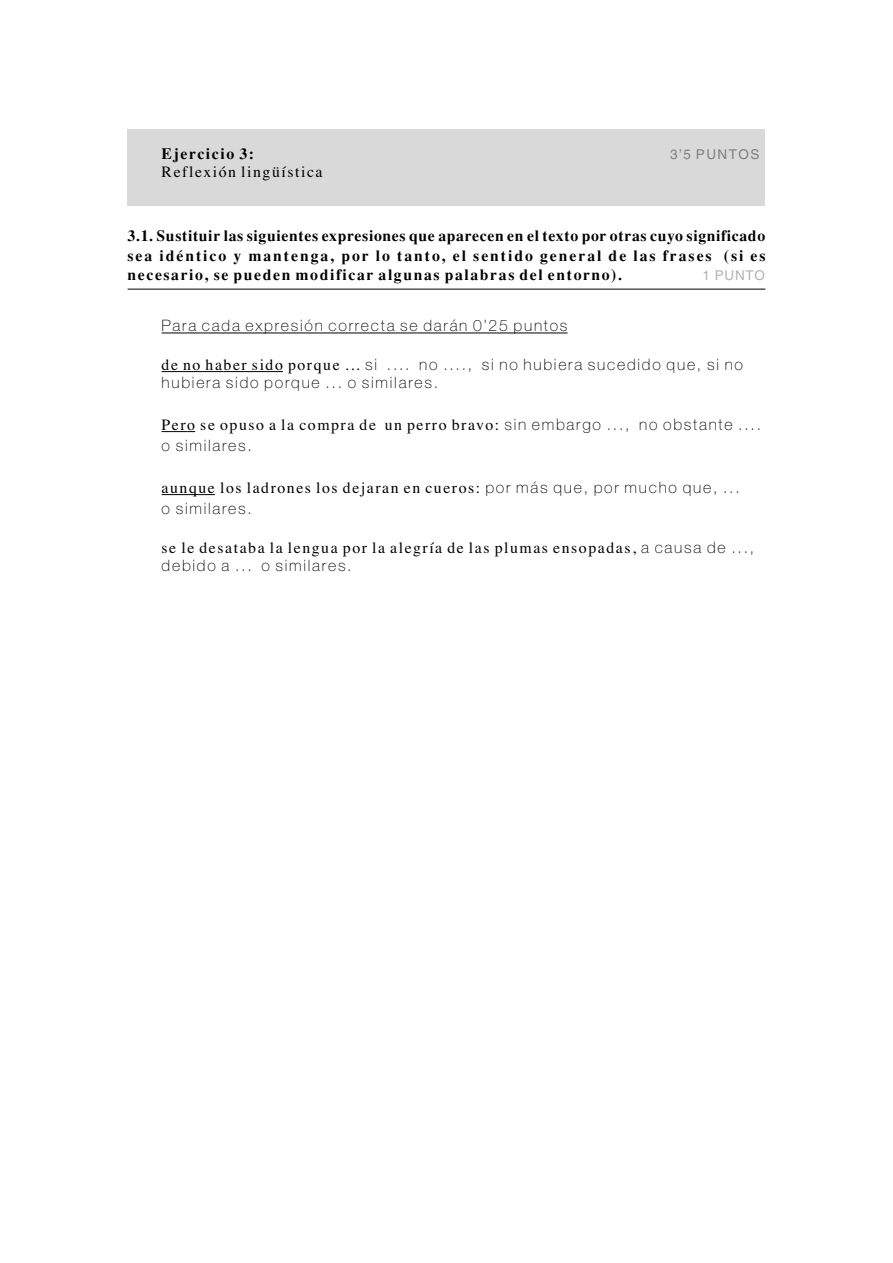
<style>
.page{position:relative;width:893px;height:1263px;background:#fff}
.page>*{position:absolute;margin:0;border:0;box-sizing:border-box;transform-origin:0 0}
.t1{font:700 15.75px/19.5px "Times";letter-spacing:.1em;color:#000;text-align:justify}
.t2{font:15.75px "Times";letter-spacing:.1em;color:#000}
.t3{font:100 15.75px/18px "Helvetica Neue";letter-spacing:.11em;color:#000}
.t4{font:13.5px "Helvetica";letter-spacing:.11em;color:#808080}
.t5{font:13.5px "Helvetica";letter-spacing:.055em;color:#b3b3b3}
.s1{font-family:"Times";font-weight:400}
.s2{font-family:"Helvetica Neue";font-weight:100}
</style>
<div class="page">
<div style="left:128px;top:130px;width:637px;height:76px;background:#d9d9d9"></div>
<hr style="left:128px;top:289px;width:637px;height:1px;background:#000">
<hr style="left:162px;top:333px;width:119px;height:1px;background:#000">
<hr style="left:281px;top:333px;width:74px;height:1px;background:#000">
<hr style="left:361px;top:333px;width:207px;height:1px;background:#000">
<hr style="left:162px;top:371px;width:62px;height:1px;background:#000">
<hr style="left:224px;top:371px;width:59px;height:1px;background:#000">
<svg style="left:162px;top:431px;width:33px;height:1px"></svg>
<hr style="left:162px;top:494px;width:53px;height:1px;background:#000">
<p class="t1" style="left:162px;top:143px;width:94px">Ejercicio 3:</p>
<p class="t2" style="left:162px;top:162px;width:162px">Reflexión lingüística</p>
<p class="t4" style="left:670px;top:149px;width:91px">3’5 PUNTOS</p>
<p class="t1" style="left:128px;top:226px;width:640px">3.1. Sustituir las siguientes expresiones que aparecen en el texto por otras cuyo significado sea idéntico y mantenga, por lo tanto, el sentido general de las frases (si es necesario, se pueden modificar algunas palabras del entorno).</p>
<p class="t3" style="left:162px;top:318px;width:407px">Para cada expresión correcta se darán 0’25 puntos</p>
<p class="t3" style="left:162px;top:357px;width:583px"><span class="s1">de no haber sido porque ...</span> si .... no ...., si no hubiera sucedido que, si no hubiera sido porque ... o similares.</p>
<p class="t2" style="left:162px;top:416px;width:601px">Pero se opuso a la compra de un perro bravo: <span class="s2">sin embargo ..., no obstante ....</span></p>
<p class="t3" style="left:162px;top:438px;width:92px">o similares.</p>
<p class="t2" style="left:162px;top:479px;width:580px">aunque los ladrones los dejaran en cueros: <span class="s2">por más que, por mucho que, ...</span></p>
<p class="t3" style="left:162px;top:501px;width:92px">o similares.</p>
<p class="t2" style="left:162px;top:539px;width:594px">se le desataba la lengua por la alegría de las plumas ensopadas, <span class="s2">a causa de ...,</span></p>
<p class="t3" style="left:162px;top:558px;width:192px">debido a ... o similares.</p>
<p class="t5" style="left:702px;top:270px;width:64px">1 PUNTO</p>
</div>
